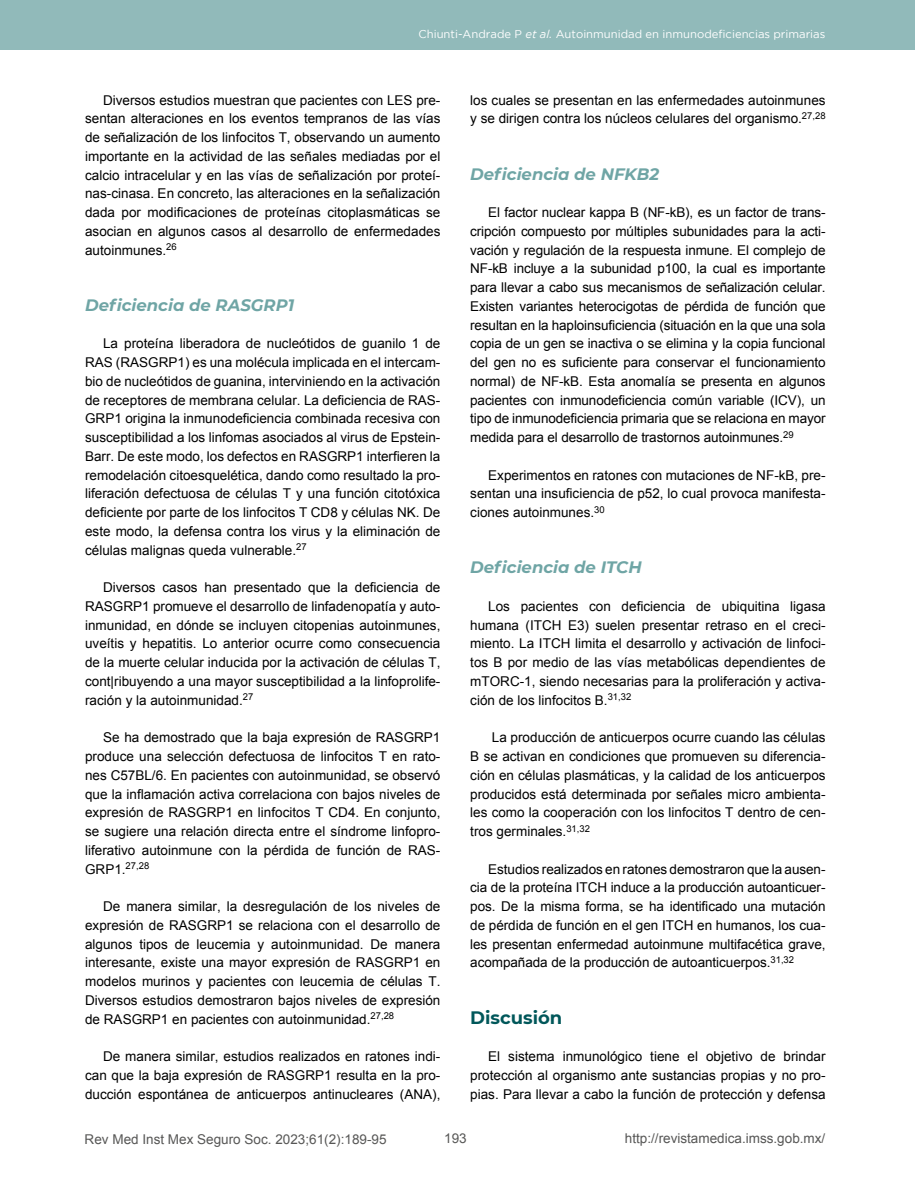
<style>
.page{position:relative;width:915px;height:1191px;background:#fff}
.page>*{position:absolute;margin:0;border:0;box-sizing:border-box;transform-origin:0 0}
.t1{font:700 18px "Montserrat";color:#01575a}
.t2{font:italic 700 16.5px "Montserrat";color:#6fa5a5}
.t3{font:13.5px/18.8px "Arial";color:#000;text-align:justify}
.t4{font:13.5px "Arial";color:#575756}
.t5{font:11.25px "Gotham";color:#fff}
.s1{font-style:italic}
</style>
<div class="page">
<div style="left:0;top:0;width:914px;height:50px;background:#91baba"></div>
<p class="t5" style="left:418px;top:28px;width:408px">Chiunti-Andrade P <span class="s1">et al.</span> Autoinmunidad en inmunodeficiencias primarias</p>
<p class="t3" style="left:85px;top:91px;width:357px;text-indent:18px">Diversos estudios muestran que pacientes con LES pre&shy;sentan alteraciones en los eventos tempranos de las vías de señalización de los linfocitos T, observando un aumento importante en la actividad de las señales mediadas por el calcio intracelular y en las vías de señalización por proteí&shy;nas-cinasa. En concreto, las alteraciones en la señalización dada por modificaciones de proteínas citoplasmáticas se asocian en algunos casos al desarrollo de enfermedades autoinmunes.<sup>26</sup></p>
<p class="t2" style="left:85px;top:293px;width:211px">Deficiencia de RASGRP1</p>
<p class="t3" style="left:85px;top:334px;width:357px;text-indent:18px">La proteína liberadora de nucleótidos de guanilo 1 de RAS (RASGRP1) es una molécula implicada en el intercam&shy;bio de nucleótidos de guanina, interviniendo en la activación de receptores de membrana celular. La deficiencia de RAS-GRP1 origina la inmunodeficiencia combinada recesiva con susceptibilidad a los linfomas asociados al virus de Epstein-Barr. De este modo, los defectos en RASGRP1 interfieren la remodelación citoesquelética, dando como resultado la pro&shy;liferación defectuosa de células T y una función citotóxica deficiente por parte de los linfocitos T CD8 y células NK. De este modo, la defensa contra los virus y la eliminación de células malignas queda vulnerable.<sup>27</sup></p>
<p class="t3" style="left:85px;top:578px;width:357px;text-indent:18px">Diversos casos han presentado que la deficiencia de RASGRP1 promueve el desarrollo de linfadenopatía y auto&shy;inmunidad, en dónde se incluyen citopenias autoinmunes, uveítis y hepatitis. Lo anterior ocurre como consecuencia de la muerte celular inducida por la activación de células T, cont|ribuyendo a una mayor susceptibilidad a la linfoprolife&shy;ración y la autoinmunidad.<sup>27</sup></p>
<p class="t3" style="left:85px;top:728px;width:357px;text-indent:18px">Se ha demostrado que la baja expresión de RASGRP1 produce una selección defectuosa de linfocitos T en rato&shy;nes C57BL/6. En pacientes con autoinmunidad, se observó que la inflamación activa correlaciona con bajos niveles de expresión de RASGRP1 en linfocitos T CD4. En conjunto, se sugiere una relación directa entre el síndrome linfopro&shy;liferativo autoinmune con la pérdida de función de RAS-GRP1.<sup>27,28</sup></p>
<p class="t3" style="left:85px;top:897px;width:357px;text-indent:18px">De manera similar, la desregulación de los niveles de expresión de RASGRP1 se relaciona con el desarrollo de algunos tipos de leucemia y autoinmunidad. De manera interesante, existe una mayor expresión de RASGRP1 en modelos murinos y pacientes con leucemia de células T.<br>Diversos estudios demostraron bajos niveles de expresión de RASGRP1 en pacientes con autoinmunidad.<sup>27,28</sup></p>
<p class="t3" style="left:85px;top:1047px;width:357px;text-indent:18px">De manera similar, estudios realizados en ratones indi&shy;can que la baja expresión de RASGRP1 resulta en la pro&shy;ducción espontánea de anticuerpos antinucleares (ANA),</p>
<p class="t3" style="left:470px;top:91px;width:357px">los cuales se presentan en las enfermedades autoinmunes y se dirigen contra los núcleos celulares del organismo.<sup>27,28</sup></p>
<p class="t2" style="left:470px;top:162px;width:190px">Deficiencia de NFKB2</p>
<p class="t3" style="left:470px;top:203px;width:357px;text-indent:18px">El factor nuclear kappa B (NF-kB), es un factor de trans&shy;cripción compuesto por múltiples subunidades para la acti&shy;vación y regulación de la respuesta inmune. El complejo de NF-kB incluye a la subunidad p100, la cual es importante para llevar a cabo sus mecanismos de señalización celular.<br>Existen variantes heterocigotas de pérdida de función que resultan en la haploinsuficiencia (situación en la que una sola copia de un gen se inactiva o se elimina y la copia funcional del gen no es suficiente para conservar el funcionamiento normal) de NF-kB. Esta anomalía se presenta en algunos pacientes con inmunodeficiencia común variable (ICV), un tipo de inmunodeficiencia primaria que se relaciona en mayor medida para el desarrollo de trastornos autoinmunes.<sup>29</sup></p>
<p class="t3" style="left:470px;top:466px;width:357px;text-indent:18px">Experimentos en ratones con mutaciones de NF-kB, pre&shy;sentan una insuficiencia de p52, lo cual provoca manifesta&shy;ciones autoinmunes.<sup>30</sup></p>
<p class="t2" style="left:470px;top:555px;width:173px">Deficiencia de ITCH</p>
<p class="t3" style="left:470px;top:597px;width:357px;text-indent:18px">Los pacientes con deficiencia de ubiquitina ligasa humana (ITCH E3) suelen presentar retraso en el creci&shy;miento. La ITCH limita el desarrollo y activación de linfoci&shy;tos B por medio de las vías metabólicas dependientes de mTORC-1, siendo necesarias para la proliferación y activa&shy;ción de los linfocitos B.<sup>31,32</sup></p>
<p class="t3" style="left:470px;top:728px;width:357px;text-indent:22px">La producción de anticuerpos ocurre cuando las células B se activan en condiciones que promueven su diferencia&shy;ción en células plasmáticas, y la calidad de los anticuerpos producidos está determinada por señales micro ambienta&shy;les como la cooperación con los linfocitos T dentro de cen&shy;tros germinales.<sup>31,32</sup></p>
<p class="t3" style="left:470px;top:859px;width:356px;text-indent:18px">Estudios realizados en ratones demostraron que la ausen&shy;cia de la proteína ITCH induce a la producción autoanticuer&shy;pos. De la misma forma, se ha identificado una mutación de pérdida de función en el gen ITCH en humanos, los cua&shy;les presentan enfermedad autoinmune multifacética grave, acompañada de la producción de autoanticuerpos.<sup>31,32</sup></p>
<h1 class="t1" style="left:470px;top:1004px;width:94px">Discusión</h1>
<p class="t3" style="left:470px;top:1047px;width:357px;text-indent:18px">El sistema inmunológico tiene el objetivo de brindar protección al organismo ante sustancias propias y no pro&shy;pias. Para llevar a cabo la función de protección y defensa</p>
<p class="t4" style="left:85px;top:1130px;width:303px">Rev Med Inst Mex Seguro Soc. 2023;61(2):189-95</p>
<p class="t4" style="left:444px;top:1129px;width:24px">193</p>
<p class="t4" style="left:624px;top:1129px;width:202px">http://revistamedica.imss.gob.mx/</p>
</div>
